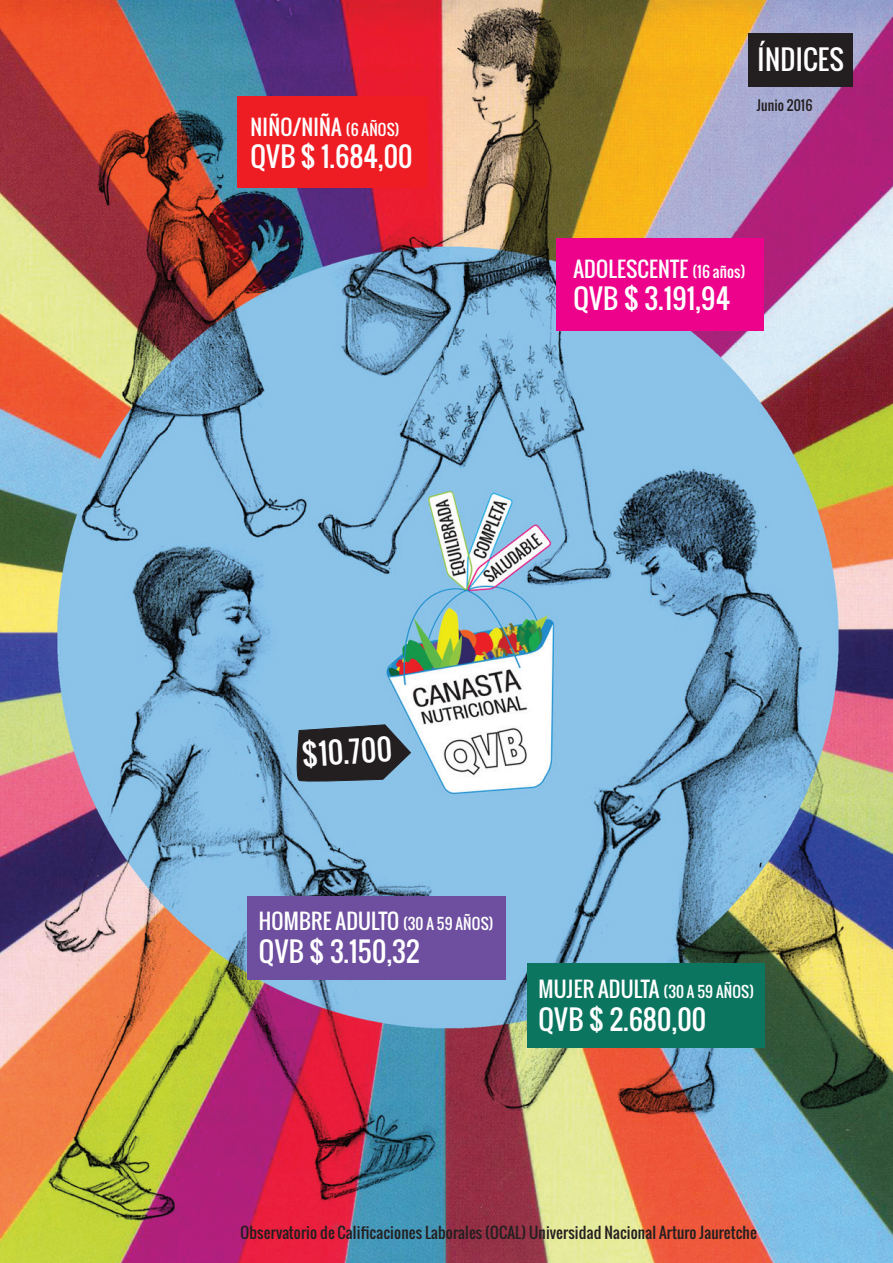
<style>
.page{position:relative;width:893px;height:1263px;background:#fff}
.page>*{position:absolute;margin:0;border:0;box-sizing:border-box;transform-origin:0 0}
.t1{font:28.8px "Oswald";color:#fff}
.t2{font:27px "Oswald";letter-spacing:.01em;color:#fff}
.t3{font:21px "Oswald";letter-spacing:.01em;color:#fff}
.t4{font:15.15px "Oswald";letter-spacing:.01em;color:#231f20}
.t5{font:13.5px "Oswald";letter-spacing:.01em;color:#231f20}
.s1{font-size:15px}
</style>
<div class="page">
<img style="left:0;top:0;width:893px;height:1263px">
<div style="left:556px;top:238px;width:208px;height:92px;background:#ed028c"></div>
<div style="left:527px;top:964px;width:238px;height:84px;background:#0b7560"></div>
<div style="left:237px;top:96px;width:190px;height:92px;background:#ee1d23"></div>
<div style="left:248px;top:896px;width:258px;height:83px;background:#6d4e9f"></div>
<div style="left:748px;top:33px;width:105px;height:53px;background:#231f20"></div>
<svg style="left:294px;top:724px;width:118px;height:60px;background:#3b454f"></svg>
<p class="t2" style="left:758px;top:39px;width:88px">ÍNDICES</p>
<p class="t3" style="left:251px;top:111px;width:150px">NIÑO/NIÑA <span class="s1">(6 AÑOS)</span></p>
<p class="t2" style="left:251px;top:136px;width:164px">QVB $ 1.684,00</p>
<p class="t5" style="left:757px;top:95px;width:57px">Junio 2016</p>
<p class="t3" style="left:573px;top:253px;width:174px">ADOLESCENTE <span class="s1">(16 años)</span></p>
<p class="t2" style="left:573px;top:278px;width:158px">QVB $ 3.191,94</p>
<h1 class="t1" style="left:300px;top:732px;width:92px;rotate:-3deg">$10.700</h1>
<p class="t3" style="left:259px;top:905px;width:236px">HOMBRE ADULTO <span class="s1">(30 A 59 AÑOS)</span></p>
<p class="t2" style="left:259px;top:931px;width:162px">QVB $ 3.150,32</p>
<p class="t3" style="left:539px;top:973px;width:217px">MUJER ADULTA <span class="s1">(30 A 59 AÑOS)</span></p>
<p class="t2" style="left:539px;top:999px;width:169px">QVB $ 2.680,00</p>
<p class="t4" style="left:241px;top:1221px;width:518px">Observatorio de Calificaciones Laborales (OCAL) Universidad Nacional Arturo Jauretche</p>
</div>
